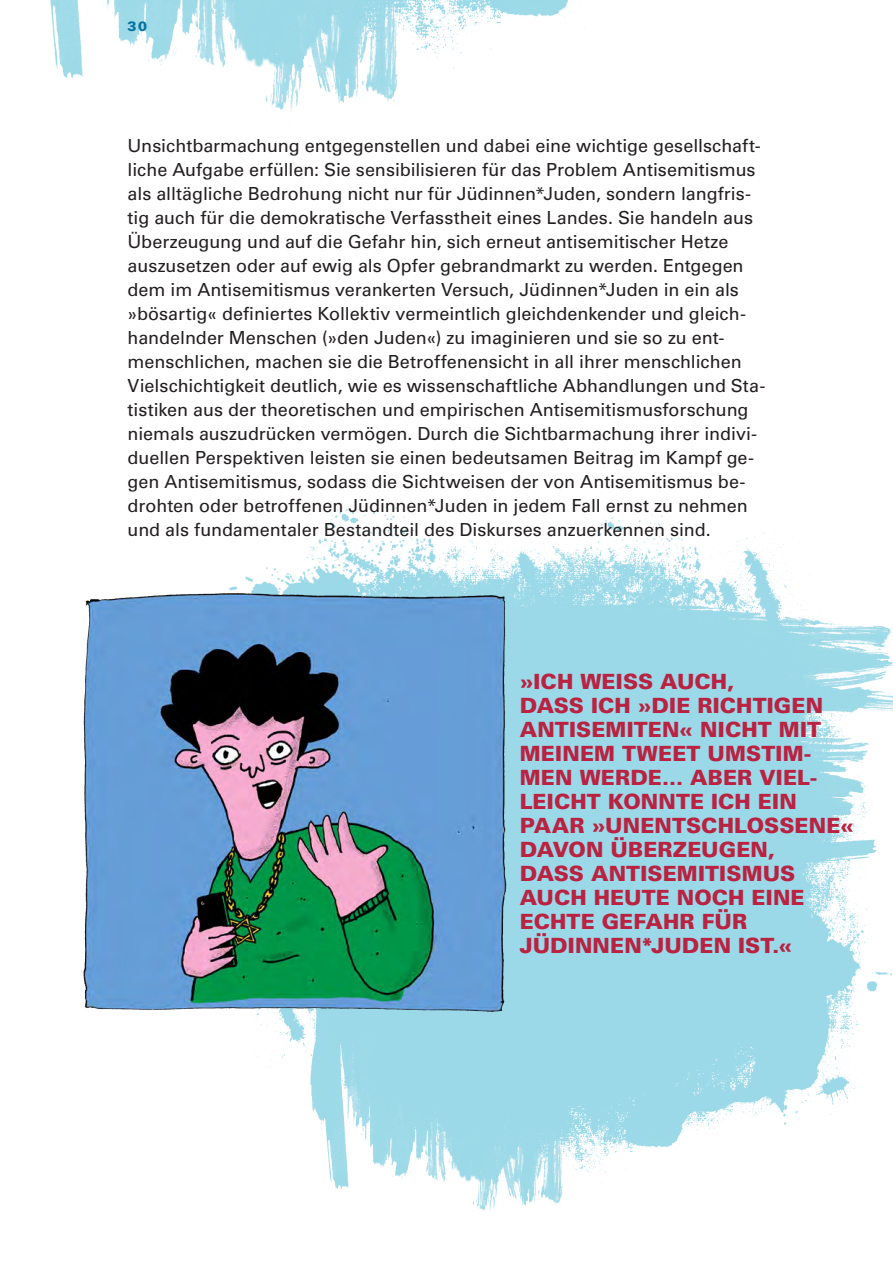
<style>
.page{position:relative;width:893px;height:1263px;background:#fff}
.page>*{position:absolute;margin:0;border:0;box-sizing:border-box;transform-origin:0 0}
.t1{font:900 21px/24px "Univers LT Std";letter-spacing:.005em;color:#ba2241}
.t2{font:18px/24px "Univers LT Std";color:#231f20}
.t3{font:900 13.5px "Univers LT Std";color:#0873a0}
</style>
<div class="page">
<img style="left:245px;top:506px;width:648px;height:705px">
<img style="left:50px;top:0;width:576px;height:111px">
<img style="left:83px;top:583px;width:433px;height:440px">
<p class="t3" style="left:128px;top:18px;width:21px">30</p>
<p class="t2" style="left:128px;top:133px;width:639px">Unsichtbarmachung entgegenstellen und dabei eine wichtige gesellschaft&shy;liche Aufgabe erfüllen: Sie sensibilisieren für das Problem Antisemitismus als alltägliche Bedrohung nicht nur für Jüdinnen*Juden, sondern langfris&shy;tig auch für die demokratische Verfasstheit eines Landes. Sie handeln aus Überzeugung und auf die Gefahr hin, sich erneut antisemitischer Hetze auszusetzen oder auf ewig als Opfer gebrandmarkt zu werden. Entgegen dem im Antisemitismus verankerten Versuch, Jüdinnen*Juden in ein als »bösartig« definiertes Kollektiv vermeintlich gleichdenkender und gleich&shy;handelnder Menschen (»den Juden«) zu imaginieren und sie so zu ent&shy;menschlichen, machen sie die Betroffenensicht in all ihrer menschlichen Vielschichtigkeit deutlich, wie es wissenschaftliche Abhandlungen und Sta&shy;tistiken aus der theoretischen und empirischen Antisemitismusforschung niemals auszudrücken vermögen. Durch die Sichtbarmachung ihrer indivi&shy;duellen Perspektiven leisten sie einen bedeutsamen Beitrag im Kampf ge&shy;gen Antisemitismus, sodass die Sichtweisen der von Antisemitismus be&shy;drohten oder betroffenen Jüdinnen*Juden in jedem Fall ernst zu nehmen und als fundamentaler Bestandteil des Diskurses anzuerkennen sind.</p>
<p class="t1" style="left:520px;top:669px;width:336px">»ICH WEISS AUCH,<br>DASS ICH »DIE RICHTIGEN<br>ANTISEMITEN« NICHT MIT<br>MEINEM TWEET UMSTIM-<br>MEN WERDE… ABER VIEL-<br>LEICHT KONNTE ICH EIN<br>PAAR »UNENTSCHLOSSENE«<br>DAVON ÜBERZEUGEN,<br>DASS ANTISEMITISMUS<br>AUCH HEUTE NOCH EINE<br>ECHTE GEFAHR FÜR<br>JÜDINNEN*JUDEN IST.«</p>
</div>
